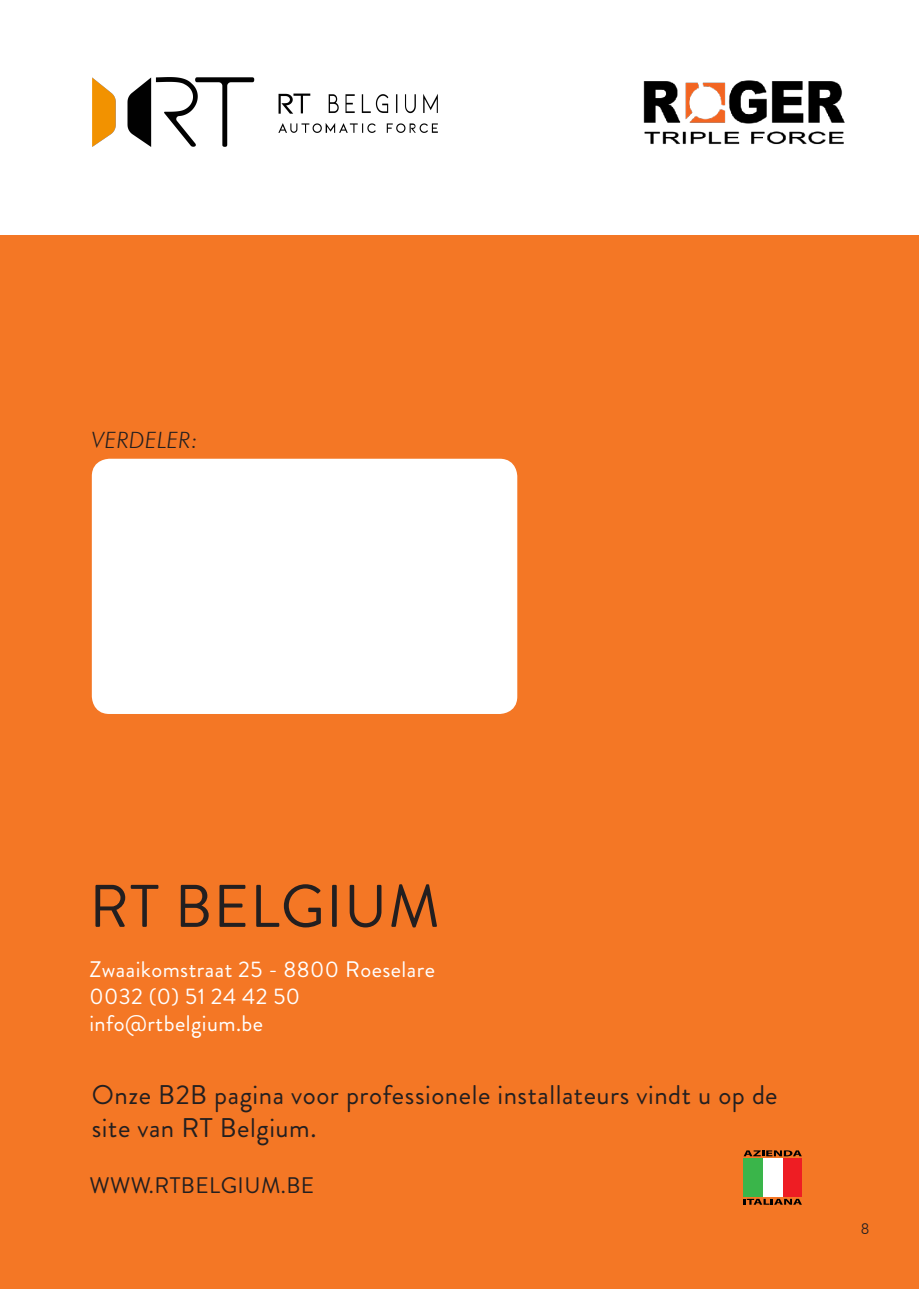
<style>
.page{position:relative;width:919px;height:1289px;background:#fff}
.page>*{position:absolute;margin:0;border:0;box-sizing:border-box;transform-origin:0 0}
.t1{font:60px "Brandon Grotesque";letter-spacing:.02em;color:#231f20}
.t2{font:27px/32.4px "Brandon Grotesque";letter-spacing:.02em;color:#231f20}
.t3{font:22.5px/27px "Brandon Grotesque";letter-spacing:.02em;color:#fff}
.t4{font:22.5px "Brandon Grotesque";letter-spacing:.02em;color:#231f20}
.t5{font:italic 300 22.5px "Futura BT";letter-spacing:.02em;color:#231f20}
.t6{font:300 15px "Futura BT";color:#231f20}
</style>
<div class="page">
<div style="left:0;top:236px;width:918px;height:1052px;background:#f47725"></div>
<svg style="left:743px;top:1150px;width:58px;height:6px"></svg>
<svg style="left:743px;top:1198px;width:58px;height:6px"></svg>
<div style="left:782px;top:1157px;width:19px;height:39px;background:#ee1d23"></div>
<div style="left:743px;top:1157px;width:19px;height:39px;background:#3ab54a"></div>
<div style="left:762px;top:1157px;width:20px;height:39px;background:#fff"></div>
<div style="left:92px;top:459px;width:425px;height:255px;background:#fff;border-radius:18px"></div>
<img style="left:643px;top:80px;width:202px;height:65px">
<img style="left:92px;top:77px;width:345px;height:69px">
<p class="t5" style="left:92px;top:426px;width:107px">VERDELER:</p>
<h1 class="t1" style="left:89px;top:864px;width:352px">RT BELGIUM</h1>
<p class="t3" style="left:89px;top:956px;width:347px">Zwaaikomstraat 25 - 8800 Roeselare<br>0032 (0) 51 24 42 50 info@rtbelgium.be</p>
<p class="t2" style="left:92px;top:1079px;width:687px">Onze B2B pagina voor professionele installateurs vindt u op de site van RT Belgium.</p>
<p class="t4" style="left:89px;top:1169px;width:226px">WWW.RTBELGIUM.BE</p>
<p class="t6" style="left:860px;top:1219px;width:10px">8</p>
</div>
